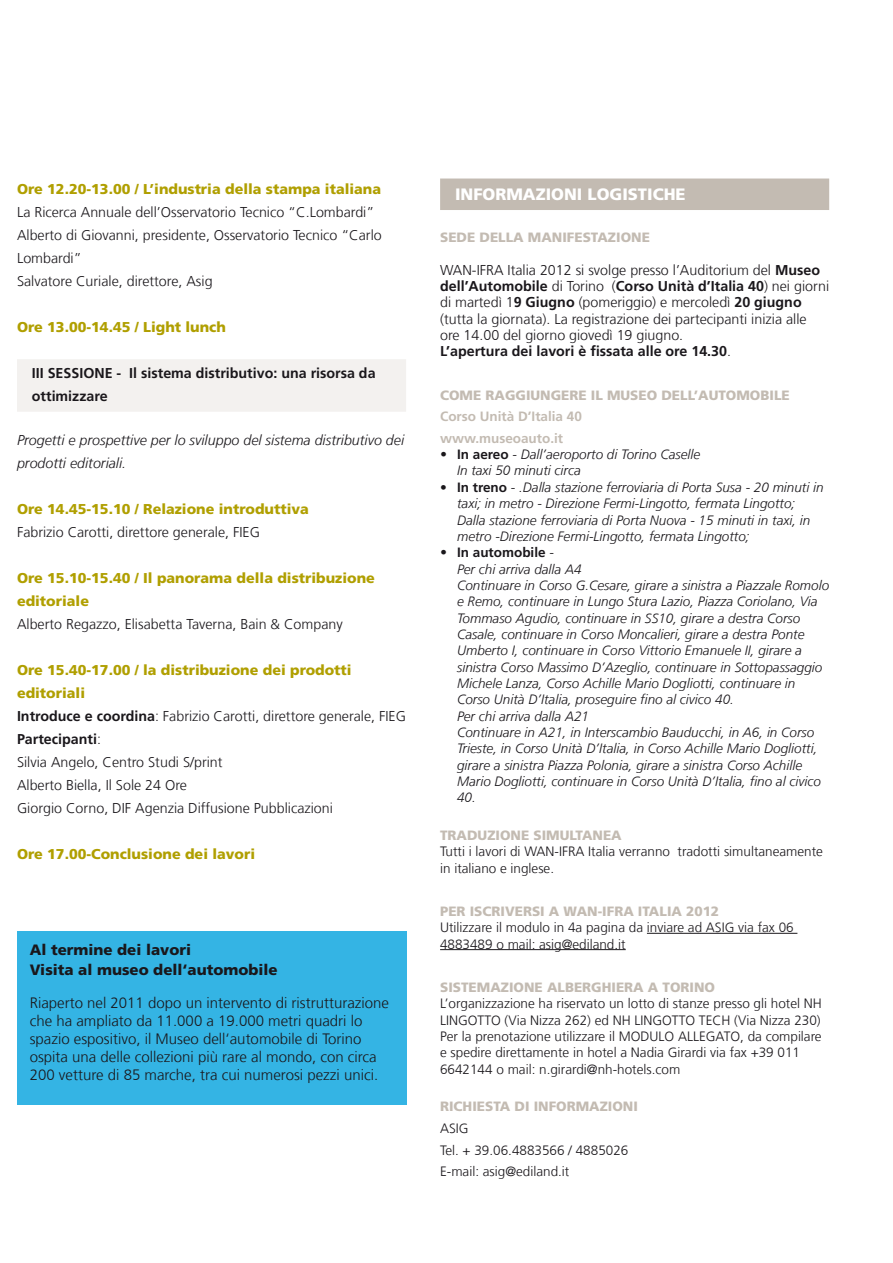
<style>
.page{position:relative;width:893px;height:1263px;background:#fff}
.page>*{position:absolute;margin:0;border:0;box-sizing:border-box;transform-origin:0 0}
.t1{font:900 16.5px "Frutiger LT Com";color:#fff}
.t2{font:300 15px/18px "Frutiger LT Com";color:#1a171b}
.t3{font:900 15px/19.8px "Frutiger LT Com";color:#1a171b}
.t4{font:300 14.25px/23px "Frutiger LT Com";color:#1a171b}
.t5{font:900 14.25px/23px "Frutiger LT Com";color:#b09f00}
.t6{font:italic 300 14.25px/23px "Frutiger LT Com";color:#1a171b}
.t7{font:700 14.25px/23px "Frutiger LT Com";color:#1a171b}
.t8{font:italic 300 13.5px/16.4px "Frutiger LT Com";color:#1a171b}
.t9{font:300 13.5px/16.4px "Frutiger LT Com";color:#1a171b}
.t10{font:900 13.5px "Frutiger LT Com";color:#c3bbb2}
.t11{font:700 13.5px/21.6px "Frutiger LT Com";color:#c3bbb2}
.s1{font-weight:900;color:#b09f00}
.s2{font-weight:700}
.s3{font-weight:700;font-style:normal}
.s4{font-style:normal}
</style>
<div class="page">
<hr style="left:0;top:373px;width:1px;height:52px;background:#c3bbb2">
<hr style="left:0;top:457px;width:1px;height:52px;background:#f3f1ef">
<div style="left:440px;top:179px;width:389px;height:31px;background:#c3bbb2"></div>
<hr style="left:647px;top:933px;width:150px;height:1px;background:#1a171b">
<hr style="left:440px;top:949px;width:186px;height:1px;background:#1a171b">
<div style="left:17px;top:359px;width:389px;height:53px;background:#f3f1ef"></div>
<div style="left:17px;top:931px;width:389px;height:174px;background:#34b4e4"></div>
<p class="t5" style="left:17px;top:178px;width:366px">Ore 12.20-13.00 / L’industria della stampa italiana</p>
<p class="t4" style="left:17px;top:201px;width:366px">La Ricerca Annuale dell’Osservatorio Tecnico “C.Lombardi” Alberto di Giovanni, presidente, Osservatorio Tecnico “Carlo Lombardi”<br>Salvatore Curiale, direttore, Asig</p>
<p class="t5" style="left:17px;top:316px;width:210px">Ore 13.00-14.45 / Light lunch</p>
<p class="t7" style="left:32px;top:362px;width:345px">III SESSIONE - Il sistema distributivo: una risorsa da ottimizzare</p>
<p class="t6" style="left:17px;top:429px;width:389px">Progetti e prospettive per lo sviluppo del sistema distributivo dei prodotti editoriali.</p>
<p class="t5" style="left:17px;top:498px;width:293px">Ore 14.45-15.10 / Relazione introduttiva</p>
<p class="t4" style="left:17px;top:521px;width:245px">Fabrizio Carotti, direttore generale, FIEG</p>
<p class="t5" style="left:17px;top:567px;width:359px">Ore 15.10-15.40 / Il panorama della distribuzione editoriale</p>
<p class="t4" style="left:17px;top:613px;width:327px">Alberto Regazzo, Elisabetta Taverna, Bain &amp; Company</p>
<p class="t4" style="left:17px;top:659px;width:391px"><span class="s1">Ore 15.40-17.00 / la distribuzione dei prodotti editoriali<br></span><span class="s2">Introduce e coordina</span>: Fabrizio Carotti, direttore generale, FIEG <span class="s2">Partecipanti</span>:<br>Silvia Angelo, Centro Studi S/print<br>Alberto Biella, Il Sole 24 Ore<br>Giorgio Corno, DIF Agenzia Diffusione Pubblicazioni</p>
<p class="t5" style="left:17px;top:842px;width:240px">Ore 17.00-Conclusione dei lavori</p>
<p class="t3" style="left:30px;top:940px;width:249px">Al termine dei lavori<br>Visita al museo dell‘automobile</p>
<p class="t2" style="left:30px;top:993px;width:361px">Riaperto nel 2011 dopo un intervento di ristrutturazione che ha ampliato da 11.000 a 19.000 metri quadri lo spazio espositivo, il Museo dell‘automobile di Torino ospita una delle collezioni più rare al mondo, con circa 200 vetture di 85 marche, tra cui numerosi pezzi unici.</p>
<p class="t1" style="left:455px;top:184px;width:232px">INFORMAZIONI LOGISTICHE</p>
<p class="t10" style="left:440px;top:229px;width:211px">SEDE DELLA MANIFESTAZIONE</p>
<p class="t4" style="left:440px;top:262px;width:391px;line-height:16.4px">WAN-IFRA Italia 2012 si svolge presso l’Auditorium del <span class="s2">Museo dell’Automobile</span> di Torino (<span class="s2">Corso Unità d’Italia 40</span>) nei giorni di martedì 1<span class="s2">9 Giugno</span> (pomeriggio) e mercoledì <span class="s2">20 giugno </span>(tutta la giornata). La registrazione dei partecipanti inizia alle ore 14.00 del giorno giovedì 19 giugno.<br><span class="s2">L’apertura dei lavori è fissata alle ore 14.30</span>.</p>
<p class="t10" style="left:440px;top:387px;width:351px">COME RAGGIUNGERE IL MUSEO DELL’AUTOMOBILE</p>
<p class="t11" style="left:440px;top:406px;width:143px">Corso Unità D’Italia 40 www.museoauto.it</p>
<p class="t8" style="left:457px;top:446px;width:245px;text-indent:-17px">• <span class="s3">In aereo</span> - Dall’aeroporto di Torino Caselle<br>In taxi 50 minuti circa</p>
<p class="t8" style="left:457px;top:479px;width:368px;text-indent:-17px"><span class="s4">•</span> <span class="s3">In treno</span> - .Dalla stazione ferroviaria di Porta Susa - 20 minuti in taxi; in metro - Direzione Fermi-Lingotto, fermata Lingotto; Dalla stazione ferroviaria di Porta Nuova - 15 minuti in taxi, in metro -Direzione Fermi-Lingotto, fermata Lingotto;</p>
<p class="t8" style="left:457px;top:544px;width:374px;text-indent:-17px">• <span class="s3">In automobile</span> -<br>Per chi arriva dalla A4<br>Continuare in Corso G.Cesare, girare a sinistra a Piazzale Romolo e Remo, continuare in Lungo Stura Lazio, Piazza Coriolano, Via Tommaso Agudio, continuare in SS10, girare a destra Corso Casale, continuare in Corso Moncalieri, girare a destra Ponte Umberto I, continuare in Corso Vittorio Emanuele II, girare a sinistra Corso Massimo D’Azeglio, continuare in Sottopassaggio Michele Lanza, Corso Achille Mario Dogliotti, continuare in Corso Unità D’Italia, proseguire fino al civico 40.<br>Per chi arriva dalla A21<br>Continuare in A21, in Interscambio Bauducchi, in A6, in Corso Trieste, in Corso Unità D’Italia, in Corso Achille Mario Dogliotti, girare a sinistra Piazza Polonia, girare a sinistra Corso Achille Mario Dogliotti, continuare in Corso Unità D’Italia, fino al civico 40.</p>
<p class="t10" style="left:440px;top:827px;width:183px">TRADUZIONE SIMULTANEA</p>
<p class="t9" style="left:440px;top:844px;width:384px">Tutti i lavori di WAN-IFRA Italia verranno tradotti simultaneamente in italiano e inglese.</p>
<p class="t10" style="left:440px;top:903px;width:281px">PER ISCRIVERSI A WAN-IFRA ITALIA 2012</p>
<p class="t9" style="left:440px;top:919px;width:355px">Utilizzare il modulo in 4a pagina da inviare ad ASIG via fax 06<br>4883489 o mail: asig@ediland.it</p>
<p class="t10" style="left:440px;top:979px;width:276px">SISTEMAZIONE ALBERGHIERA A TORINO</p>
<p class="t9" style="left:440px;top:995px;width:383px">L’organizzazione ha riservato un lotto di stanze presso gli hotel NH LINGOTTO (Via Nizza 262) ed NH LINGOTTO TECH (Via Nizza 230)<br>Per la prenotazione utilizzare il MODULO ALLEGATO, da compilare e spedire direttamente in hotel a Nadia Girardi via fax +39 011<br>6642144 o mail: n.girardi@nh-hotels.com</p>
<p class="t10" style="left:440px;top:1098px;width:199px">RICHIESTA DI INFORMAZIONI</p>
<p class="t9" style="left:440px;top:1118px;width:190px;line-height:21.6px">ASIG<br>Tel. + 39.06.4883566 / 4885026<br>E-mail: asig@ediland.it</p>
</div>
